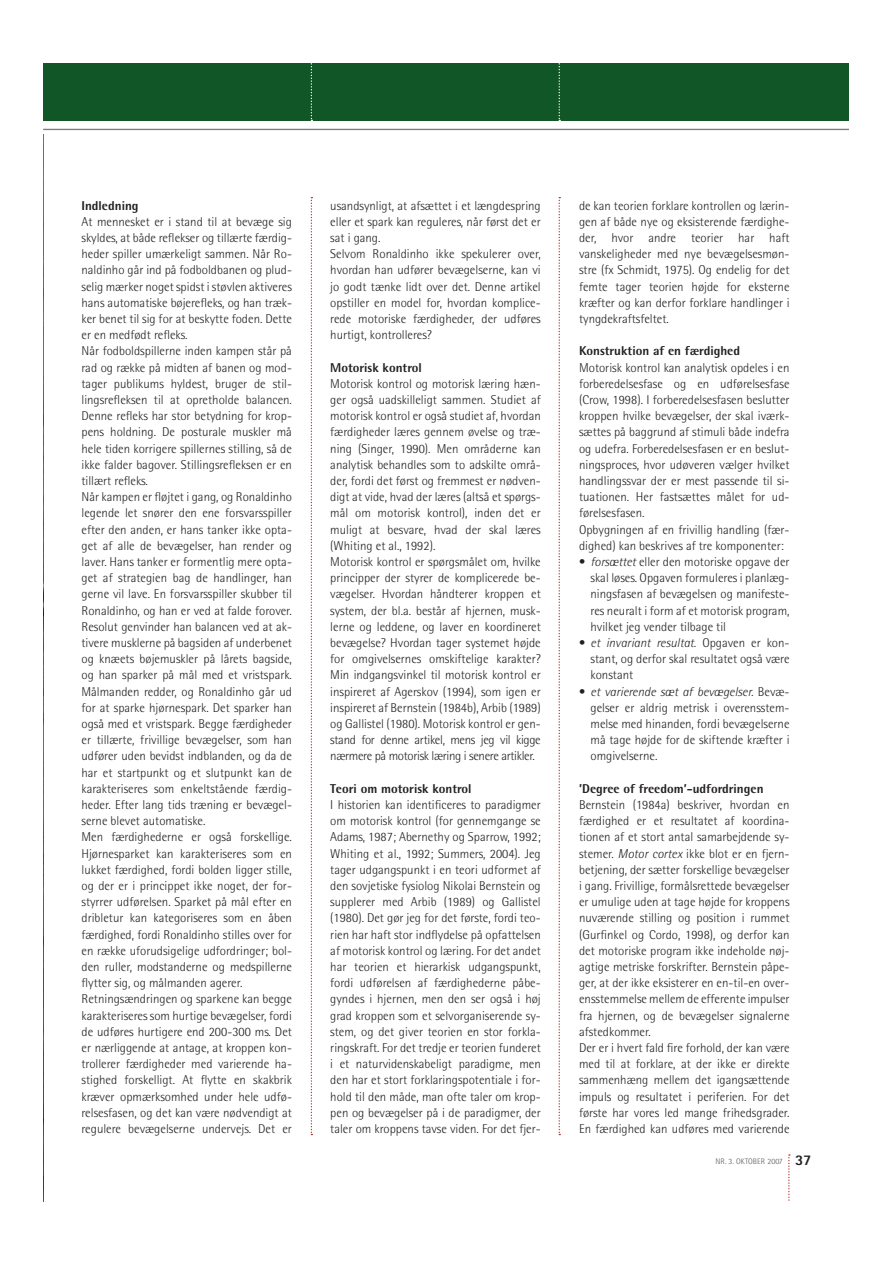
<style>
.page{position:relative;width:893px;height:1263px;background:#fff}
.page>*{position:absolute;margin:0;border:0;box-sizing:border-box;transform-origin:0 0}
.t1{font:300 12.9px/16.2px "Rotis Semi Sans Std";color:#231f20}
.t2{font:800 12.9px "Rotis Semi Sans Std";color:#231f20}
.t3{font:300 8.1px "Rotis Semi Sans Std";letter-spacing:.01em;color:#58595b}
.s1{font-style:italic}
.s2{font-family:"Rotis Sans Serif Std";font-weight:800;font-size:14.85px;color:#231f20}
</style>
<div class="page">
<hr style="left:43px;top:129px;width:805px;height:1px;background:#7a7c7f">
<img style="left:43px;top:135px;width:1px;height:1067px">
<hr style="left:43px;top:64px;width:1px;height:57px;background:#105626">
<svg style="left:788px;top:1154px;width:2px;height:47px"></svg>
<svg style="left:311px;top:197px;width:1px;height:938px"></svg>
<svg style="left:558px;top:197px;width:2px;height:938px"></svg>
<div style="left:44px;top:64px;width:804px;height:57px;background:#105626"></div>
<svg style="left:311px;top:64px;width:1px;height:57px"></svg>
<svg style="left:558px;top:64px;width:2px;height:57px"></svg>
<p class="t2" style="left:81px;top:200px;width:59px">Indledning</p>
<p class="t1" style="left:81px;top:214px;width:212px">At mennesket er i stand til at bevæge sig skyldes, at både reflekser og tillærte færdig&shy;heder spiller umærkeligt sammen. Når Ro&shy;naldinho går ind på fodboldbanen og plud&shy;selig mærker noget spidst i støvlen aktiveres hans automatiske bøjerefleks, og han træk&shy;ker benet til sig for at beskytte foden. Dette er en medfødt refleks.<br>Når fodboldspillerne inden kampen står på rad og række på midten af banen og mod&shy;tager publikums hyldest, bruger de stil&shy;lingsrefleksen til at opretholde balancen.<br>Denne refleks har stor betydning for krop&shy;pens holdning. De posturale muskler må hele tiden korrigere spillernes stilling, så de ikke falder bagover. Stillingsrefleksen er en tillært refleks.<br>Når kampen er fløjtet i gang, og Ronaldinho legende let snører den ene forsvarsspiller efter den anden, er hans tanker ikke opta&shy;get af alle de bevægelser, han render og laver. Hans tanker er formentlig mere opta&shy;get af strategien bag de handlinger, han gerne vil lave. En forsvarsspiller skubber til Ronaldinho, og han er ved at falde forover.<br>Resolut genvinder han balancen ved at ak&shy;tivere musklerne på bagsiden af underbenet og knæets bøjemuskler på lårets bagside, og han sparker på mål med et vristspark.<br>Målmanden redder, og Ronaldinho går ud for at sparke hjørnespark. Det sparker han også med et vristspark. Begge færdigheder er tillærte, frivillige bevægelser, som han udfører uden bevidst indblanden, og da de har et startpunkt og et slutpunkt kan de karakteriseres som enkeltstående færdig&shy;heder. Efter lang tids træning er bevægel&shy;serne blevet automatiske.<br>Men færdighederne er også forskellige.<br>Hjørnesparket kan karakteriseres som en lukket færdighed, fordi bolden ligger stille, og der er i princippet ikke noget, der for&shy;styrrer udførelsen. Sparket på mål efter en dribletur kan kategoriseres som en åben færdighed, fordi Ronaldinho stilles over for en række uforudsigelige udfordringer; bol&shy;den ruller, modstanderne og medspillerne flytter sig, og målmanden agerer.<br>Retningsændringen og sparkene kan begge karakteriseres som hurtige bevægelser, fordi de udføres hurtigere end 200-300 ms. Det er nærliggende at antage, at kroppen kon&shy;trollerer færdigheder med varierende ha&shy;stighed forskelligt. At flytte en skakbrik kræ ver opmærksomhed under hele udfø&shy;relsesfasen, og det kan være nødvendigt at regulere bevægelserne undervejs. Det er</p>
<p class="t1" style="left:330px;top:198px;width:212px">usandsynligt, at afsættet i et længdespring eller et spark kan reguleres, når først det er sat i gang.<br>Selvom Ronaldinho ikke spekulerer over, hvordan han udfører bevægelserne, kan vi jo godt tænke lidt over det. Denne artikel opstiller en model for, hvordan komplice&shy;rede motoriske færdigheder, der udføres hurtigt, kontrolleres?</p>
<p class="t2" style="left:330px;top:362px;width:93px">Motorisk kontrol</p>
<p class="t1" style="left:330px;top:376px;width:212px">Motorisk kontrol og motorisk læring hæn&shy;ger også uadskilleligt sammen. Studiet af motorisk kontrol er også studiet af, hvordan færdigheder læres gennem øvelse og træ&shy;ning (Singer, 1990). Men områderne kan analytisk behandles som to adskilte områ&shy;der, fordi det først og fremmest er nødven&shy;digt at vide, hvad der læres (altså et spørgs&shy;mål om motorisk kontrol), inden det er muligt at besvare, hvad der skal læres (Whiting et al., 1992).<br>Motorisk kontrol er spørgsmålet om, hvilke principper der styrer de komplicerede be&shy;vægelser. Hvordan håndterer kroppen et system, der bl.a. består af hjernen, musk&shy;lerne og leddene, og laver en koordineret bevægelse? Hvordan tager systemet højde for omgivelsernes omskiftelige karakter?<br>Min indgangsvinkel til motorisk kontrol er inspireret af Agerskov (1994), som igen er inspireret af Bernstein (1984b), Arbib (1989) og Gallistel (1980). Motorisk kontrol er gen&shy;stand for denne artikel, mens jeg vil kigge nærmere på motorisk læring i senere artikler.</p>
<p class="t2" style="left:330px;top:783px;width:143px">Teori om motorisk kontrol</p>
<p class="t1" style="left:330px;top:797px;width:212px;text-align:justify">I historien kan identificeres to paradigmer om motorisk kontrol (for gennemgange se Adams, 1987; Abernethy og Sparrow, 1992; Whiting et al., 1992; Summers, 2004). Jeg tager udgangspunkt i en teori udformet af den sovjetiske fysiolog Nikolai Bernstein og supplerer med Arbib (1989) og Gallistel (1980). Det gør jeg for det første, fordi teo&shy;rien har haft stor indflydelse på opfattelsen af motorisk kontrol og læring. For det andet har teorien et hierarkisk udgangspunkt, fordi udførelsen af færdighederne påbe&shy;gyndes i hjernen, men den ser også i høj grad kroppen som et selvorganiserende sy&shy;stem, og det giver teorien en stor forkla&shy;ringskraft. For det tredje er teorien funderet i et naturvidenskabeligt paradigme, men den har et stort forklaringspotentiale i for&shy;hold til den måde, man ofte taler om krop&shy;pen og bevægelser på i de paradigmer, der taler om kroppens tavse viden. For det fjer-</p>
<p class="t1" style="left:579px;top:198px;width:212px;text-align:justify">de kan teorien forklare kontrollen og lærin&shy;gen af både nye og eksisterende færdighe&shy;der, hvor andre teorier har haft vanskeligheder med nye bevægelsesmøn&shy;stre (fx Schmidt, 1975). Og endelig for det femte tager teorien højde for eksterne kræfter og kan derfor forklare handlinger i tyngdekraftsfeltet.</p>
<p class="t2" style="left:579px;top:346px;width:163px">Konstruktion af en færdighed</p>
<p class="t1" style="left:579px;top:360px;width:212px">Motorisk kontrol kan analytisk opdeles i en forberedelsesfase og en udførelsesfase (Crow, 1998). I forberedelsesfasen beslutter kroppen hvilke bevægelser, der skal iværk&shy;sættes på baggrund af stimuli både indefra og udefra. Forberedelsesfasen er en beslut&shy;ningsproces, hvor udøveren vælger hvilket handlingssvar der er mest passende til si&shy;tuationen. Her fastsættes målet for ud&shy;førelsesfasen.<br>Opbygningen af en frivillig handling (fær&shy;dighed) kan beskrives af tre komponenter:</p>
<p class="t1" style="left:590px;top:554px;width:200px;text-align:justify;text-indent:-11px">• <span class="s1">forsættet</span> eller den motoriske opgave der skal løses. Opgaven formuleres i planlæg&shy;ningsfasen af bevægelsen og manifeste&shy;res neuralt i form af et motorisk program, hvilket jeg vender tilbage til</p>
<p class="t1" style="left:590px;top:635px;width:200px;text-align:justify;text-indent:-11px">• <span class="s1">et invariant resultat.</span> Opgaven er kon&shy;stant, og derfor skal resultatet også være konstant</p>
<p class="t1" style="left:590px;top:684px;width:200px;text-align:justify;text-indent:-11px">• <span class="s1">et varierende sæt af bevægelser.</span> Bevæ&shy;gelser er aldrig metrisk i overensstem&shy;melse med hinanden, fordi bevægelserne må tage højde for de skiftende kræfter i omgivelserne.</p>
<p class="t2" style="left:579px;top:783px;width:186px">’Degree of freedom’-udfordringen</p>
<p class="t1" style="left:579px;top:797px;width:212px">Bernstein (1984a) beskriver, hvordan en færdighed er et resultatet af koordina&shy;tionen af et stort antal samarbejdende sy&shy;stemer. <span class="s1">Motor cortex</span> ikke blot er en fjern&shy;betjening, der sætter forskellige bevægelser i gang. Frivillige, formålsrettede bevægelser er umulige uden at tage højde for kroppens nuværende stilling og position i rummet (Gurfinkel og Cordo, 1998), og derfor kan det motoriske program ikke indeholde nøj&shy;agtige metriske forskrifter. Bernstein påpe&shy;ger, at der ikke eksisterer en en-til-en over&shy;ensstemmelse mellem de efferente impulser fra hjernen, og de bevægelser signalerne afstedkommer.<br>Der er i hvert fald fire forhold, der kan være med til at forklare, at der ikke er direkte sammenhæng mellem det igangsættende impuls og resultatet i periferien. For det første har vores led mange frihedsgrader.<br>En færdighed kan udføres med varierende</p>
<p class="t3" style="left:715px;top:1158px;width:97px">NR. 3. OKTOBER 2007 <span class="s2">37</span></p>
</div>
